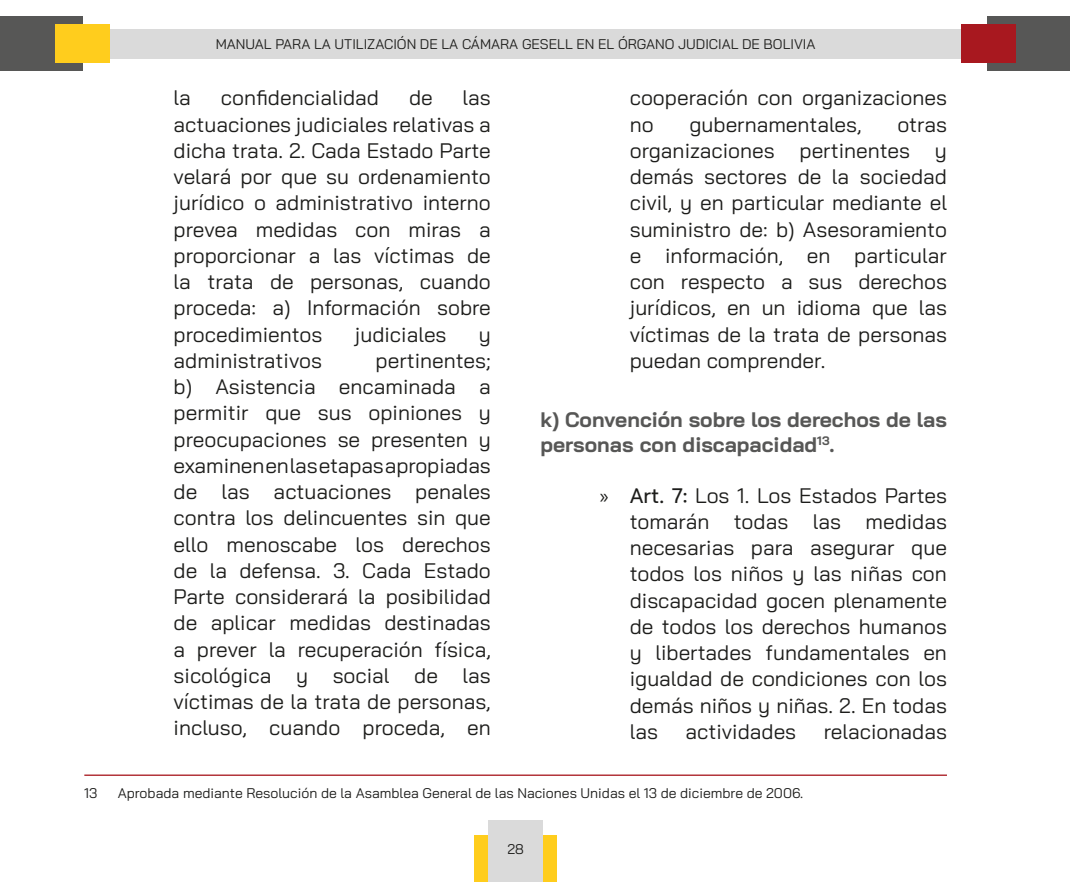
<style>
.page{position:relative;width:1071px;height:882px;background:#fff}
.page>*{position:absolute;margin:0;border:0;box-sizing:border-box;transform-origin:0 0}
.t1{font:21px/26.2px "Bai Jamjuree";color:#1d1d1b;text-align:justify}
.subtitulo{font:700 21px/24.5px "Bai Jamjuree";color:#575756}
.Footnote_text{font:14px "Bai Jamjuree";color:#1d1d1b}
.s1{font-family:"Myriad Pro"}
.s2{font-weight:500}
</style>
<div class="page">
<div style="left:474px;top:835px;width:83px;height:47px;background:#ffcd1d"></div>
<div style="left:110px;top:29px;width:851px;height:29px;background:#dadada"></div>
<div style="left:488px;top:821px;width:55px;height:61px;background:#dadada"></div>
<div style="left:0;top:16px;width:83px;height:55px;background:#575756"></div>
<div style="left:55px;top:24px;width:55px;height:39px;background:#ffcd1d"></div>
<div style="left:987px;top:16px;width:83px;height:55px;background:#575756"></div>
<div style="left:961px;top:24px;width:55px;height:39px;background:#a8181f"></div>
<hr style="left:84px;top:775px;width:863px;height:1px;background:#a8181f">
<p class="Footnote_text" style="left:216px;top:32px;width:601px">MANUAL PARA LA UTILIZACIÓN DE LA CÁMARA GESELL EN EL ÓRGANO JUDICIAL DE BOLIVIA</p>
<p class="t1" style="left:174px;top:85px;width:19px">la</p>
<p class="t1" style="left:221px;top:85px;width:160px">confidencialidad</p>
<p class="t1" style="left:409px;top:85px;width:25px">de</p>
<p class="t1" style="left:174px;top:85px;width:319px;text-indent:289px">las actuaciones judiciales relativas a dicha trata. 2. Cada Estado Parte velará por que su ordenamiento jurídico o administrativo interno prevea medidas con miras a proporcionar a las víctimas de la trata de personas, cuando proceda: a) Información sobre procedimientos</p>
<p class="t1" style="left:355px;top:321px;width:93px">judiciales</p>
<p class="t1" style="left:479px;top:321px;width:14px">y</p>
<p class="t1" style="left:174px;top:347px;width:150px">administrativos</p>
<p class="t1" style="left:174px;top:347px;width:319px;text-indent:202px">pertinentes; b) Asistencia encaminada a permitir que sus opiniones y preocupaciones se presenten y examinen en las etapas apropiadas de las actuaciones penales contra los delincuentes sin que ello menoscabe los derechos de la defensa. 3. Cada Estado Parte considerará la posibilidad de aplicar medidas destinadas a prever la recuperación física, sicológica y social de las víctimas de la trata de personas, incluso, cuando proceda, en</p>
<p class="t1" style="left:630px;top:85px;width:319px">cooperación con organizaciones no</p>
<p class="t1" style="left:689px;top:111px;width:174px">gubernamentales,</p>
<p class="t1" style="left:630px;top:111px;width:319px;text-indent:268px">otras organizaciones pertinentes y demás sectores de la sociedad civil, y en particular mediante el suministro de: b) Asesoramiento e información, en particular con respecto a sus derechos jurídicos, en un idioma que las víctimas de la trata de personas puedan comprender.</p>
<p class="subtitulo" style="left:540px;top:408px;width:408px">k) Convención sobre los derechos de las personas con discapacidad<sup>13</sup>.</p>
<p class="t1" style="left:630px;top:482px;width:319px;text-indent:-30px"><span class="s1">»</span> <span class="s2">Art. 7:</span> Los 1. Los Estados Partes tomarán todas las medidas necesarias para asegurar que todos los niños y las niñas con discapacidad gocen plenamente de todos los derechos humanos y libertades fundamentales en igualdad de condiciones con los demás niños y niñas. 2. En todas las</p>
<p class="t1" style="left:686px;top:718px;width:112px">actividades</p>
<p class="t1" style="left:824px;top:718px;width:125px">relacionadas</p>
<p class="Footnote_text" style="left:84px;top:781px;width:15px">13</p>
<p class="Footnote_text" style="left:118px;top:781px;width:687px">Aprobada mediante Resolución de la Asamblea General de las Naciones Unidas el 13 de diciembre de 2006.</p>
<p class="Footnote_text" style="left:507px;top:838px;width:18px">28</p>
</div>
